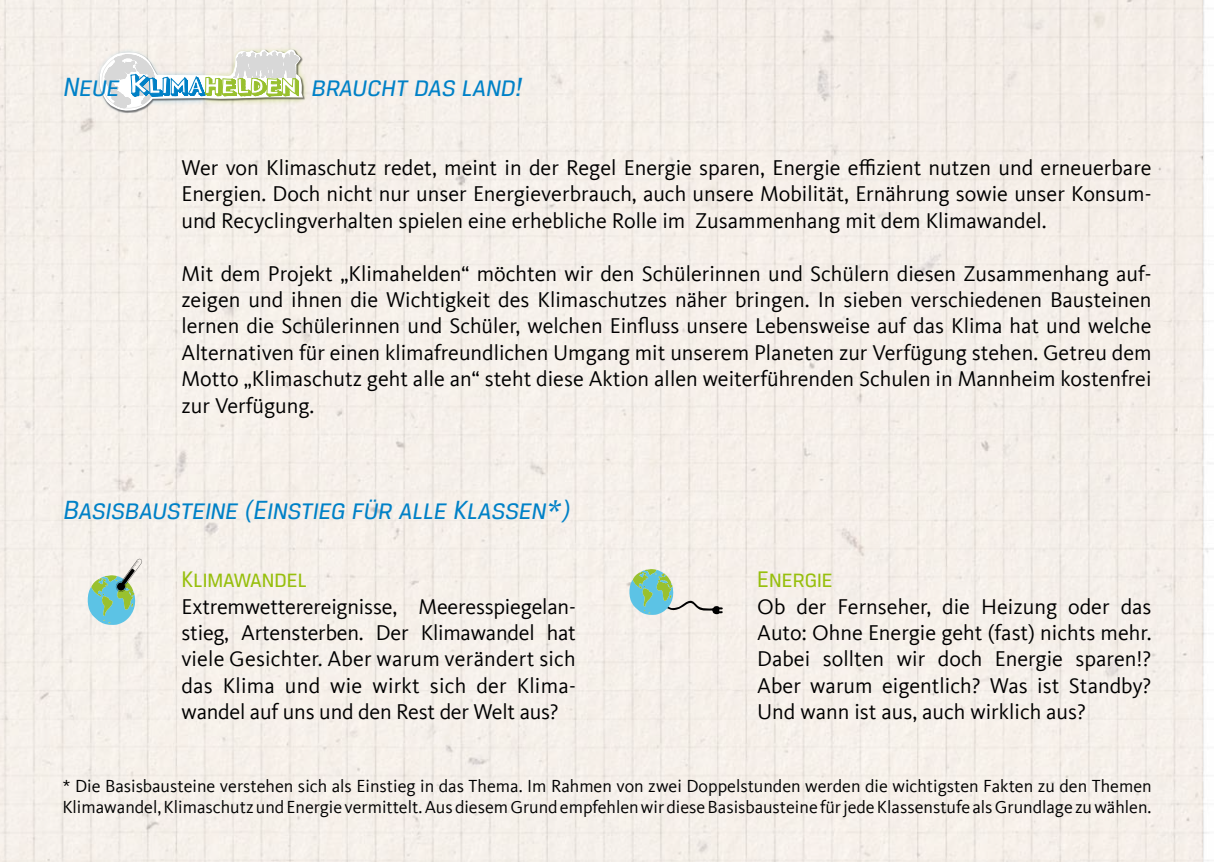
<style>
.page{position:relative;width:1214px;height:862px;background:#fff}
.page>*{position:absolute;margin:0;border:0;box-sizing:border-box;transform-origin:0 0}
.t1{font:italic 28px "Breuer Text";color:#0081c7}
.t2{font:24px "Breuer Text";color:#97bf0d}
.t3{font:22px/26.4px "Kievit Offc";color:#000;text-align:justify}
.t4{font:18px/21.6px "Kievit Offc";color:#000}
</style>
<div class="page">
<div style="left:0;top:0;width:1202px;height:862px;background:#f5efea"></div>
<svg style="left:94px;top:46px;width:117px;height:69px"></svg>
<div style="left:198px;top:45px;width:109px;height:59px;background:linear-gradient(to right,#f4eee8,#f4efe7)"></div>
<svg style="left:100px;top:49px;width:205px;height:64px"></svg>
<svg style="left:100px;top:50px;width:203px;height:61px"></svg>
<svg style="left:628px;top:569px;width:95px;height:47px;background:#bdd6cb"></svg>
<svg style="left:86px;top:559px;width:56px;height:67px;background:#acd1c6"></svg>
<p class="t1" style="left:62px;top:72px;width:62px">Neue</p>
<p class="t1" style="left:311px;top:72px;width:217px">braucht das land!</p>
<p class="t3" style="left:181px;top:155px;width:971px">Wer von Klimaschutz redet, meint in der Regel Energie sparen, Energie effizient nutzen und erneuerbare Energien. Doch nicht nur unser Energieverbrauch, auch unsere Mobilität, Ernährung sowie unser Konsum&shy;und Recyclingverhalten spielen eine erhebliche Rolle im Zusammenhang mit dem Klimawandel.</p>
<p class="t3" style="left:181px;top:260px;width:971px">Mit dem Projekt „Klimahelden“ möchten wir den Schülerinnen und Schülern diesen Zusammenhang auf&shy;zeigen und ihnen die Wichtigkeit des Klimaschutzes näher bringen. In sieben verschiedenen Bausteinen lernen die Schülerinnen und Schüler, welchen Einfluss unsere Lebensweise auf das Klima hat und welche Alternativen für einen klimafreundlichen Umgang mit unserem Planeten zur Verfügung stehen. Getreu dem Motto „Klimaschutz geht alle an“ steht diese Aktion allen weiterführenden Schulen in Mannheim kostenfrei zur Verfügung.</p>
<p class="t1" style="left:62px;top:494px;width:513px">Basisbausteine (Einstieg für alle Klassen*)</p>
<p class="t2" style="left:181px;top:566px;width:127px">Klimawandel</p>
<p class="t3" style="left:181px;top:593px;width:396px">Extremwetterereignisse, Meeresspiegelan&shy;stieg, Artensterben. Der Klimawandel hat viele Gesichter. Aber warum verändert sich das Klima und wie wirkt sich der Klima&shy;wandel auf uns und den Rest der Welt aus?</p>
<p class="t2" style="left:757px;top:566px;width:77px">Energie</p>
<p class="t3" style="left:757px;top:593px;width:396px">Ob der Fernseher, die Heizung oder das Auto: Ohne Energie geht (fast) nichts mehr.<br>Dabei sollten wir doch Energie sparen!?<br>Aber warum eigentlich? Was ist Standby?<br>Und wann ist aus, auch wirklich aus?</p>
<p class="t4" style="left:62px;top:775px;width:1090px">* Die Basisbausteine verstehen sich als Einstieg in das Thema. Im Rahmen von zwei Doppelstunden werden die wichtigsten Fakten zu den Themen<br>Klimawandel, Klimaschutz und Energie vermittelt. Aus diesem Grund empfehlen wir diese Basisbausteine für jede Klassenstufe als Grundlage zu wählen.</p>
</div>
